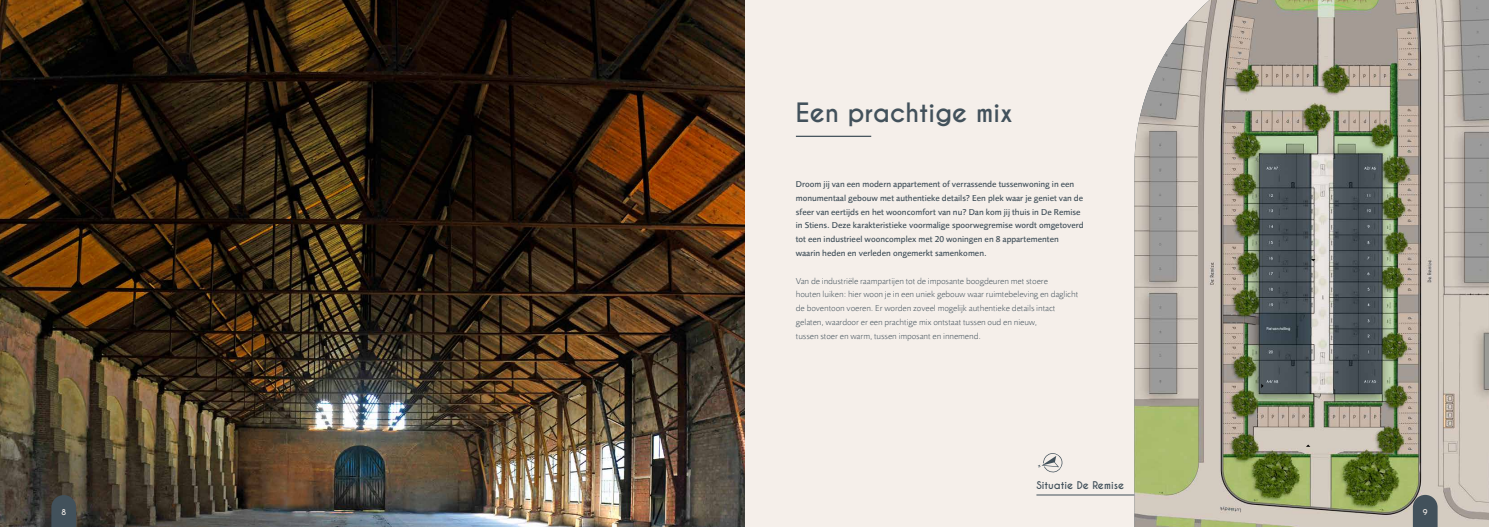
<style>
.page{position:relative;width:1489px;height:527px;background:#fff}
.page>*{position:absolute;margin:0;border:0;box-sizing:border-box;transform-origin:0 0}
.t1{font:700 25px "Caviar Dreams";color:#42515b}
.t2{font:700 10px "Caviar Dreams";color:#42515b}
.t3{font:500 8.75px/13.8px "Foundry Sans";color:#42515b}
.t4{font:300 8.75px/13.8px "Foundry Sans";color:#42515b}
.t5{font:700 7.5px "Caviar Dreams";color:#f5efea}
</style>
<div class="page">
<div style="left:0;top:0;width:1488px;height:526px;background:#f5efea"></div>
<hr style="left:1036px;top:494px;width:176px;height:1px;background:#42515b">
<hr style="left:795px;top:135px;width:76px;height:2px;background:#42515b">
<img style="left:1134px;top:0;width:354px;height:526px">
<img style="left:0;top:0;width:744px;height:526px">
<svg style="left:1412px;top:494px;width:25px;height:32px"></svg>
<svg style="left:51px;top:494px;width:25px;height:32px"></svg>
<svg style="left:1038px;top:453px;width:24px;height:20px"></svg>
<h1 class="t1" style="left:795px;top:97px;width:218px">Een prachtige mix</h1>
<p class="t3" style="left:795px;top:177px;width:289px">Droom jij van een modern appartement of verrassende tussenwoning in een monumentaal gebouw met authentieke details? Een plek waar je geniet van de sfeer van eertijds en het wooncomfort van nu? Dan kom jij thuis in De Remise in Stiens. Deze karakteristieke voormalige spoorwegremise wordt omgetoverd tot een industrieel wooncomplex met 20 woningen en 8 appartementen waarin heden en verleden ongemerkt samenkomen.</p>
<p class="t4" style="left:795px;top:273px;width:284px">Van de industriële raampartijen tot de imposante boogdeuren met stoere<br>houten luiken: hier woon je in een uniek gebouw waar ruimtebeleving en daglicht de boventoon voeren. Er worden zoveel mogelijk authentieke details intact gelaten, waardoor er een prachtige mix ontstaat tussen oud en nieuw,<br>tussen stoer en warm, tussen imposant en innemend.</p>
<p class="t2" style="left:1036px;top:478px;width:89px">Situatie De Remise</p>
<p class="t5" style="left:61px;top:507px;width:6px">8</p>
<p class="t5" style="left:1422px;top:507px;width:6px">9</p>
</div>
